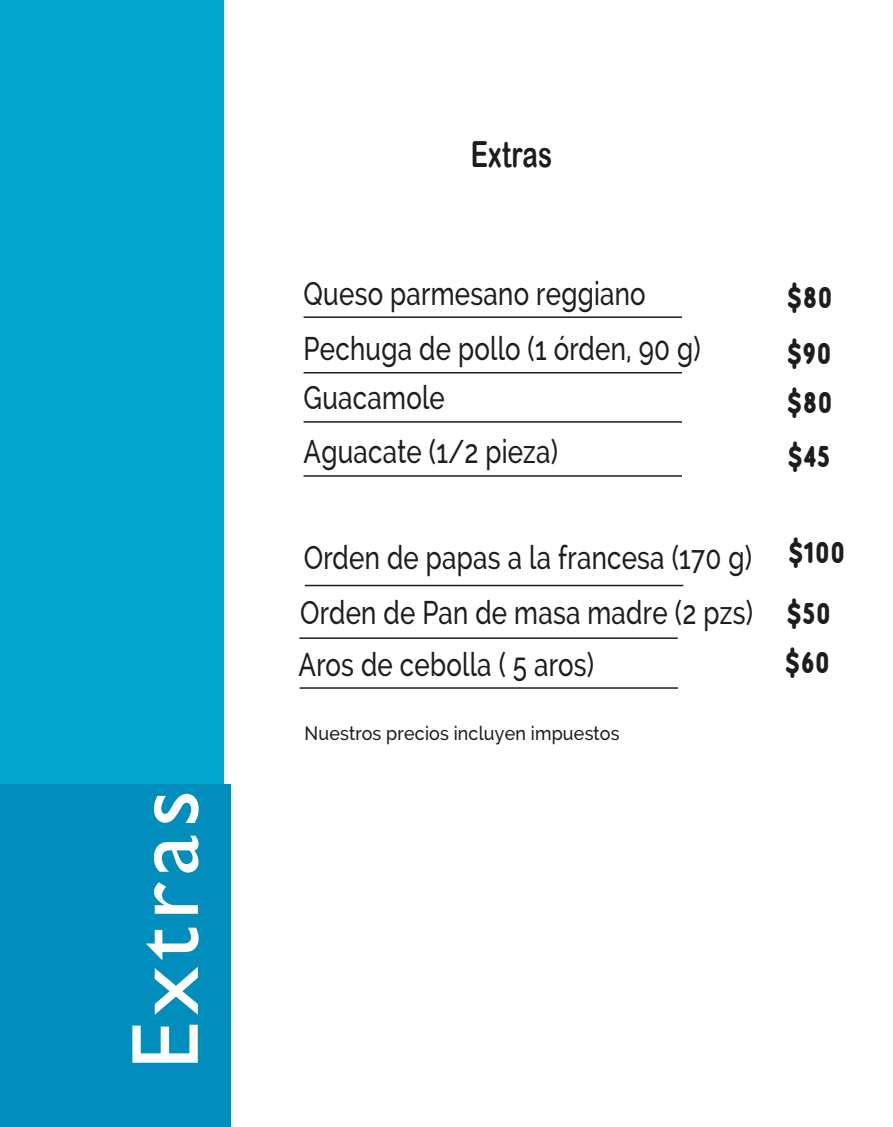
<style>
.page{position:relative;width:893px;height:1127px;background:#fff}
.page>*{position:absolute;margin:0;border:0;box-sizing:border-box;transform-origin:0 0}
.t1{font:96px "Gill Sans";letter-spacing:.075em;color:#fff}
.t2{font:36px "Arial Rounded MT Bold";letter-spacing:.01em;color:#1d1d1b;scale:.72 1}
.t3{font:500 32.85px "Raleway";letter-spacing:.01em;color:#1d1d1b;scale:.79 1}
.t4{font:900 29.33px "Robaga Rounded";letter-spacing:.01em;color:#1d1d1b;scale:.79 1}
.t5{font:500 19.35px "Raleway";letter-spacing:.01em;color:#1d1d1b;scale:.92 1}
.s1{font-family:"Robaga Rounded";font-weight:900;font-size:29.33px}
</style>
<div class="page">
<div style="left:0;top:0;width:224px;height:1109px;background:#04a7cd"></div>
<div style="left:0;top:785px;width:231px;height:342px;background:#018ebc"></div>
<hr style="left:304px;top:316px;width:378px;height:2px;background:#1d1d1b">
<hr style="left:304px;top:372px;width:378px;height:1px;background:#1d1d1b">
<hr style="left:304px;top:421px;width:378px;height:2px;background:#1d1d1b">
<hr style="left:304px;top:475px;width:378px;height:2px;background:#1d1d1b">
<hr style="left:305px;top:585px;width:378px;height:1px;background:#1d1d1b">
<hr style="left:300px;top:687px;width:378px;height:2px;background:#1d1d1b">
<hr style="left:299px;top:637px;width:379px;height:2px;background:#1d1d1b">
<h1 class="t1" style="left:109px;top:1070px;width:281px;rotate:-90deg">Extras</h1>
<p class="t2" style="left:471px;top:133px;width:114px">Extras</p>
<p class="t3" style="left:304px;top:274px;width:435px">Queso parmesano reggiano</p>
<p class="t4" style="left:787px;top:281px;width:59px">$80</p>
<p class="t3" style="left:304px;top:329px;width:504px">Pechuga de pollo (1 órden, 90 g)</p>
<p class="t4" style="left:787px;top:337px;width:57px">$90</p>
<p class="t3" style="left:304px;top:379px;width:180px">Guacamole</p>
<p class="t4" style="left:787px;top:386px;width:59px">$80</p>
<p class="t3" style="left:304px;top:433px;width:324px">Aguacate (1/2 pieza)</p>
<p class="t4" style="left:788px;top:440px;width:55px">$45</p>
<p class="t3" style="left:304px;top:539px;width:686px">Orden de papas a la francesa (170 g) <sup>$100</sup></p>
<p class="t3" style="left:300px;top:593px;width:673px">Orden de Pan de masa madre (2 pzs) <span class="s1">$50</span></p>
<p class="t3" style="left:299px;top:645px;width:375px">Aros de cebolla ( 5 aros)</p>
<p class="t4" style="left:785px;top:646px;width:58px">$60</p>
<p class="t5" style="left:304px;top:722px;width:344px">Nuestros precios incluyen impuestos</p>
</div>
